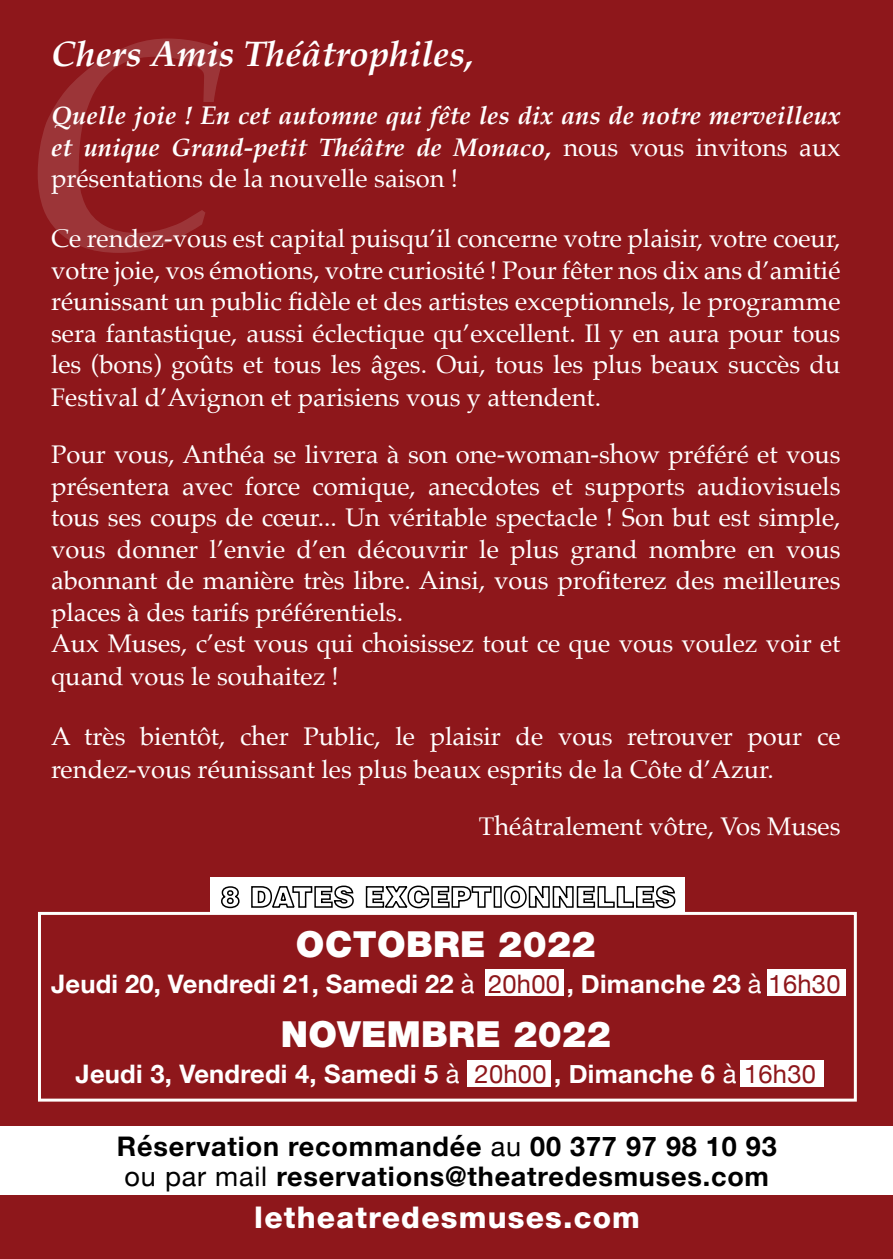
<style>
.page{position:relative;width:893px;height:1259px;background:#fff}
.page>*{position:absolute;margin:0;border:0;box-sizing:border-box;transform-origin:0 0}
.t1{font:italic 700 300.9px "Palatino";color:#fff}
.t2{font:italic 700 36px "Palatino";color:#fff}
.t3{font:900 36px "Helvetica Neue";letter-spacing:.01em;color:#fff}
.t4{font:800 30px "Helvetica Neue";letter-spacing:.04em;color:#fff}
.t5{font:700 27px/30px "Helvetica Neue";letter-spacing:.03em;color:#000}
.t6{font:25.5px/31.8px "Palatino";color:#fff}
.t7{font:italic 700 25.5px/31.5px "Palatino";color:#fff;text-align:justify}
.t8{font:700 25.5px "Helvetica Neue";letter-spacing:.01em;color:#fff}
.s1{font-weight:400;font-style:normal}
.s2{font-weight:400}
.s3{font-weight:400;color:#8e171b}
</style>
<div class="page">
<div style="left:0;top:1195px;width:893px;height:64px;background:#8e171b"></div>
<div style="left:0;top:0;width:893px;height:1125px;background:#8e171b"></div>
<div style="left:38px;top:912px;width:819px;height:189px;border:3px solid #fffffd"></div>
<div style="left:767px;top:969px;width:79px;height:27px;background:#fff"></div>
<div style="left:485px;top:969px;width:78px;height:27px;background:#fff"></div>
<div style="left:468px;top:1060px;width:83px;height:26px;background:#fff"></div>
<div style="left:740px;top:1060px;width:83px;height:26px;background:#fff"></div>
<div style="left:210px;top:877px;width:475px;height:37px;background:#fff"></div>
<svg style="left:221px;top:886px;width:19px;height:23px"></svg>
<svg style="left:251px;top:885px;width:103px;height:24px"></svg>
<svg style="left:365px;top:885px;width:127px;height:24px"></svg>
<div style="left:494px;top:886px;width:8px;height:21px;border:2px solid #000"></div>
<svg style="left:504px;top:885px;width:172px;height:24px"></svg>
<h1 class="t1" style="left:18px;top:0;width:208px">C</h1>
<h2 class="t2" style="left:51px;top:36px;width:424px">Chers Amis Théâtrophiles,</h2>
<p class="t7" style="left:51px;top:102px;width:791px">Quelle joie ! En cet automne qui fête les dix ans de notre merveilleux et unique Grand-petit Théâtre de Monaco, <span class="s1">nous vous invitons aux présentations de la nouvelle saison !</span></p>
<p class="t6" style="left:51px;top:224px;width:791px;text-align:justify">Ce rendez-vous est capital puisqu’il concerne votre plaisir, votre coeur, votre joie, vos émotions, votre curiosité ! Pour fêter nos dix ans d’amitié réunissant un public fidèle et des artistes exceptionnels, le programme sera fantastique, aussi éclectique qu’excellent. Il y en aura pour tous les (bons) goûts et tous les âges. Oui, tous les plus beaux succès du Festival d’Avignon et parisiens vous y attendent.</p>
<p class="t6" style="left:51px;top:440px;width:791px">Pour vous, Anthéa se livrera à son one-woman-show préféré et vous présentera avec force comique, anecdotes et supports audiovisuels tous ses coups de cœur... Un véritable spectacle ! Son but est simple, vous donner l’envie d’en découvrir le plus grand nombre en vous abonnant de manière très libre. Ainsi, vous profiterez des meilleures places à des tarifs préférentiels.<br>Aux Muses, c’est vous qui choisissez tout ce que vous voulez voir et quand vous le souhaitez !</p>
<p class="t6" style="left:51px;top:722px;width:791px;line-height:33px">A très bientôt, cher Public, le plaisir de vous retrouver pour ce rendez-vous réunissant les plus beaux esprits de la Côte d’Azur.</p>
<p class="t6" style="left:479px;top:812px;width:363px">Théâtralement vôtre, Vos Muses</p>
<h2 class="t3" style="left:296px;top:922px;width:301px">OCTOBRE 2022</h2>
<p class="t8" style="left:51px;top:968px;width:791px">Jeudi 20, Vendredi 21, Samedi 22 <span class="s2">à</span> <span class="s3">20h00</span> , Dimanche 23 <span class="s2">à</span> <span class="s3">16h30</span></p>
<h2 class="t3" style="left:281px;top:1012px;width:331px">NOVEMBRE 2022</h2>
<p class="t8" style="left:76px;top:1058px;width:742px">Jeudi 3, Vendredi 4, Samedi 5 <span class="s2">à</span> <span class="s3">20h00</span> , Dimanche 6 <span class="s2">à</span> <span class="s3">16h30</span></p>
<p class="t5" style="left:117px;top:1130px;width:661px">Réservation recommandée <span class="s2">au</span> 00 377 97 98 10 93 <span class="s2">ou par mail</span> reservations@theatredesmuses.com</p>
<p class="t4" style="left:254px;top:1199px;width:387px">letheatredesmuses.com</p>
</div>
